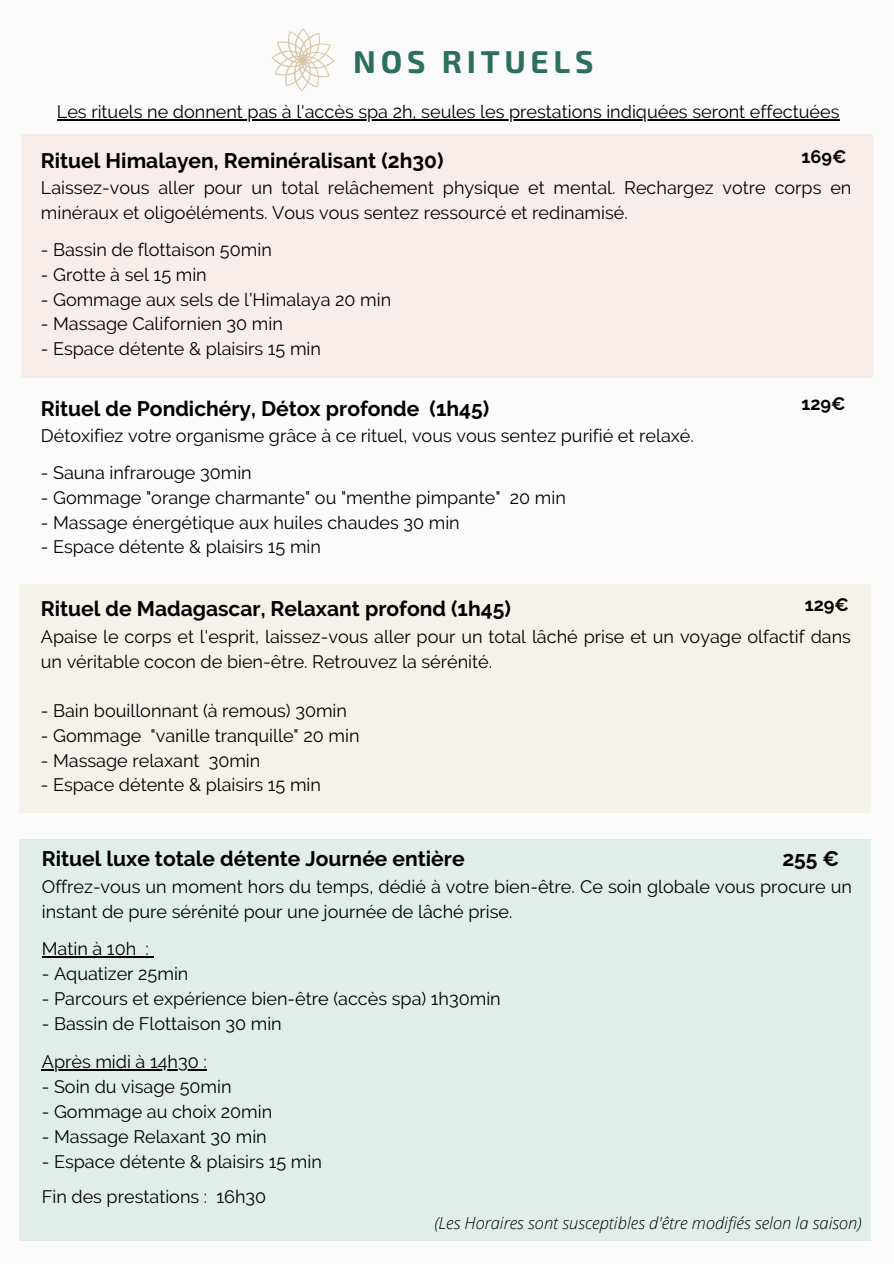
<style>
.page{position:relative;width:894px;height:1264px;background:#fff}
.page>*{position:absolute;margin:0;border:0;box-sizing:border-box;transform-origin:0 0}
.t1{font:700 31.5px "Exo 2";letter-spacing:.15em;color:#2c6f60}
.t2{font:700 21px "Raleway";color:#000}
.t3{font:18px/24.8px "Raleway";color:#000}
.t4{font:700 18px "Raleway";color:#000}
.t5{font:italic 300 16.5px "Open Sans";color:#000}
</style>
<div class="page">
<div style="left:0;top:0;width:893px;height:1263px;background:#fbfbfb"></div>
<div style="left:19px;top:584px;width:851px;height:228px;background:#f5f1eb"></div>
<div style="left:21px;top:134px;width:851px;height:243px;background:#f7eeeb"></div>
<svg style="left:271px;top:28px;width:63px;height:63px"></svg>
<div style="left:19px;top:839px;width:852px;height:401px;background:#e1ede8"></div>
<svg style="left:42px;top:956px;width:16px;height:1px"></svg>
<hr style="left:58px;top:956px;width:78px;height:1px;background:#000">
<svg style="left:136px;top:956px;width:17px;height:1px"></svg>
<svg style="left:42px;top:1069px;width:12px;height:1px"></svg>
<hr style="left:54px;top:1069px;width:153px;height:1px;background:#000">
<hr style="left:57px;top:119px;width:782px;height:2px;background:#000">
<h1 class="t1" style="left:353px;top:41px;width:241px">NOS RITUELS</h1>
<p class="t3" style="left:57px;top:100px;width:784px">Les rituels ne donnent pas à l'accès spa 2h, seules les prestations indiquées seront effectuées</p>
<p class="t4" style="left:801px;top:146px;width:46px">169€</p>
<p class="t2" style="left:41px;top:148px;width:404px">Rituel Himalayen, Reminéralisant (2h30)</p>
<p class="t3" style="left:41px;top:176px;width:811px">Laissez-vous aller pour un total relâchement physique et mental. Rechargez votre corps en minéraux et oligoéléments. Vous vous sentez ressourcé et redinamisé.</p>
<p class="t3" style="left:41px;top:237px;width:232px">- Bassin de flottaison 50min</p>
<p class="t3" style="left:41px;top:262px;width:167px">- Grotte à sel 15 min</p>
<p class="t3" style="left:41px;top:287px;width:352px">- Gommage aux sels de l’Himalaya 20 min</p>
<p class="t3" style="left:41px;top:311px;width:243px">- Massage Californien 30 min</p>
<p class="t3" style="left:41px;top:336px;width:281px">- Espace détente &amp; plaisirs 15 min</p>
<p class="t2" style="left:41px;top:396px;width:450px">Rituel de Pondichéry, Détox profonde (1h45)</p>
<p class="t3" style="left:41px;top:423px;width:654px">Détoxifiez votre organisme grâce à ce rituel, vous vous sentez purifié et relaxé.</p>
<p class="t3" style="left:41px;top:460px;width:212px">- Sauna infrarouge 30min</p>
<p class="t3" style="left:41px;top:485px;width:526px">- Gommage "orange charmante" ou "menthe pimpante" 20 min</p>
<p class="t3" style="left:41px;top:510px;width:420px">- Massage énergétique aux huiles chaudes 30 min</p>
<p class="t3" style="left:41px;top:534px;width:281px">- Espace détente &amp; plaisirs 15 min</p>
<p class="t4" style="left:801px;top:393px;width:46px">129€</p>
<p class="t4" style="left:804px;top:594px;width:46px">129€</p>
<p class="t2" style="left:41px;top:596px;width:471px">Rituel de Madagascar, Relaxant profond (1h45)</p>
<p class="t3" style="left:41px;top:624px;width:811px">Apaise le corps et l'esprit, laissez-vous aller pour un total lâché prise et un voyage olfactif dans un véritable cocon de bien-être. Retrouvez la sérénité.</p>
<p class="t3" style="left:41px;top:698px;width:307px">- Bain bouillonnant (à remous) 30min</p>
<p class="t3" style="left:41px;top:723px;width:320px">- Gommage "vanille tranquille" 20 min</p>
<p class="t3" style="left:41px;top:748px;width:221px">- Massage relaxant 30min</p>
<p class="t3" style="left:41px;top:772px;width:281px">- Espace détente &amp; plaisirs 15 min</p>
<p class="t2" style="left:42px;top:846px;width:424px">Rituel luxe totale détente Journée entière</p>
<p class="t2" style="left:782px;top:846px;width:58px">255 €</p>
<p class="t3" style="left:42px;top:873px;width:811px">Offrez-vous un moment hors du temps, dédié à votre bien-être. Ce soin globale vous procure un instant de pure sérénité pour une journée de lâché prise.</p>
<p class="t3" style="left:42px;top:936px;width:108px">Matin à 10h :</p>
<p class="t3" style="left:42px;top:961px;width:148px">- Aquatizer 25min</p>
<p class="t3" style="left:42px;top:986px;width:460px">- Parcours et expérience bien-être (accès spa) 1h30min</p>
<p class="t3" style="left:42px;top:1005px;width:241px;line-height:37.5px">- Bassin de Flottaison 30 min<br>Après midi à 14h30 :</p>
<p class="t3" style="left:42px;top:1074px;width:191px">- Soin du visage 50min</p>
<p class="t3" style="left:42px;top:1099px;width:232px">- Gommage au choix 20min</p>
<p class="t3" style="left:42px;top:1124px;width:226px">- Massage Relaxant 30 min</p>
<p class="t3" style="left:42px;top:1144px;width:281px;line-height:35.1px">- Espace détente &amp; plaisirs 15 min<br>Fin des prestations : 16h30</p>
<p class="t5" style="left:434px;top:1211px;width:428px">(Les Horaires sont susceptibles d'être modifiés selon la saison)</p>
</div>
